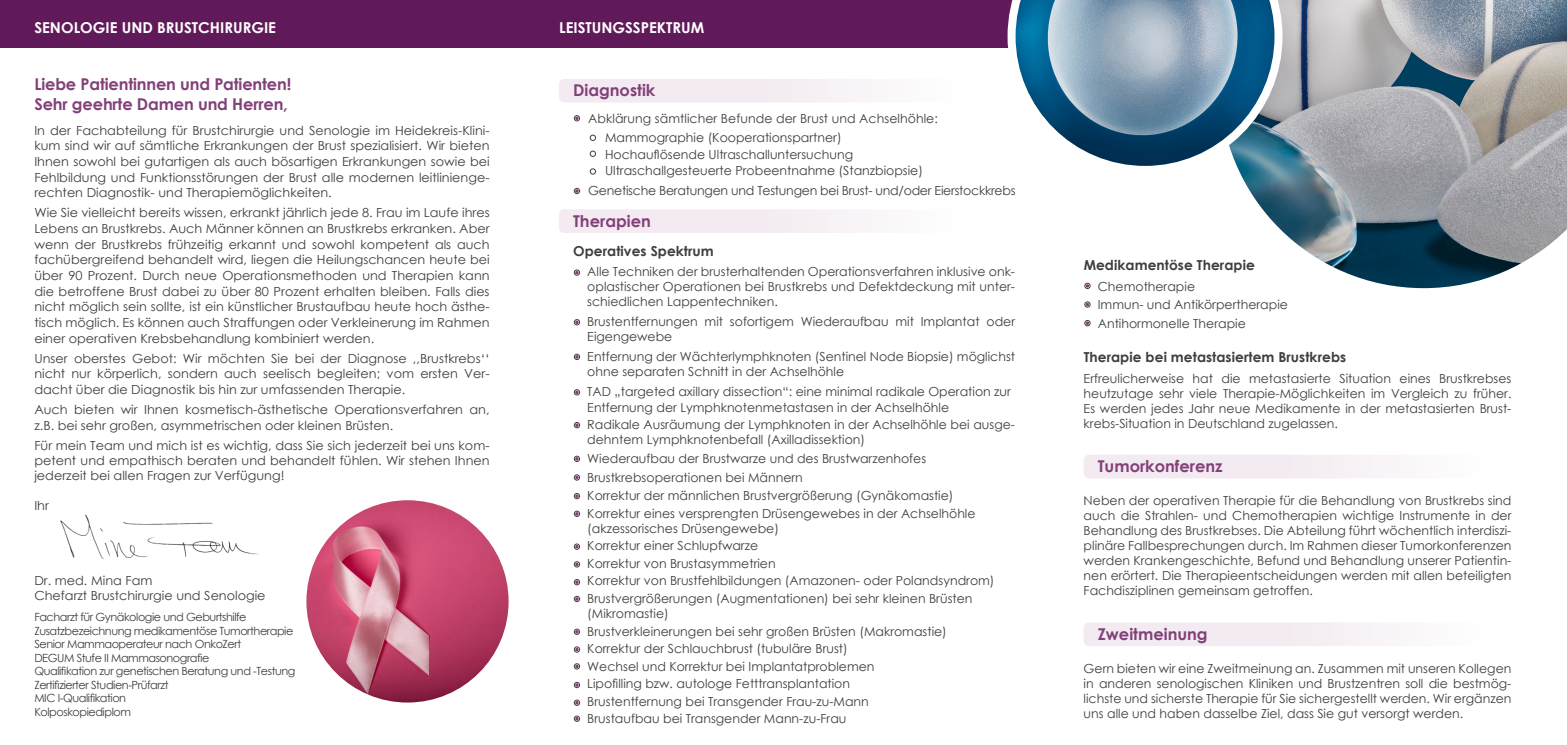
<style>
.page{position:relative;width:1567px;height:745px;background:#fff}
.page>*{position:absolute;margin:0;border:0;box-sizing:border-box;transform-origin:0 0}
.t1{font:700 16.25px "Century Gothic";letter-spacing:-.01em;color:#824079}
.t2{font:700 15px "Century Gothic";color:#fff}
.t3{font:700 13.75px "Century Gothic";letter-spacing:.005em;color:#3e3e3f}
.t4{font:12.5px/15px "Century Gothic";color:#3e3e3f;text-align:justify}
.t5{font:12.5px "Century Gothic";letter-spacing:-.02em;color:#3e3e3f}
.t6{font:11.25px "Century Gothic";letter-spacing:-.04em;color:#3e3e3f}
</style>
<div class="page">
<div style="left:0;top:0;width:1566px;height:48px;background:#611a59"></div>
<img style="left:307px;top:500px;width:201px;height:201px">
<div style="left:300px;top:493px;width:215px;height:215px;border:6px solid #fff;border-radius:50%"></div>
<img style="left:60px;top:514px;width:199px;height:46px">
<div style="left:559px;top:79px;width:300px;height:23px;background:#f3ebf1"></div>
<svg style="left:590px;top:135px;width:5px;height:6px"></svg>
<svg style="left:590px;top:151px;width:5px;height:5px"></svg>
<svg style="left:590px;top:168px;width:5px;height:6px"></svg>
<div style="left:559px;top:209px;width:300px;height:24px;background:#f3ebf1"></div>
<svg style="left:1084px;top:283px;width:6px;height:5px"></svg>
<svg style="left:1084px;top:301px;width:6px;height:6px"></svg>
<svg style="left:1084px;top:320px;width:6px;height:6px"></svg>
<div style="left:1084px;top:455px;width:299px;height:23px;background:#f3ebf1"></div>
<div style="left:1084px;top:622px;width:299px;height:23px;background:#f3ebf1"></div>
<svg style="left:1240px;top:0;width:326px;height:289px;background:#949ea5"></svg>
<svg style="left:1007px;top:0;width:275px;height:174px"></svg>
<svg style="left:574px;top:269px;width:6px;height:6px"></svg>
<svg style="left:574px;top:354px;width:6px;height:5px"></svg>
<svg style="left:574px;top:389px;width:6px;height:6px"></svg>
<svg style="left:574px;top:455px;width:6px;height:6px"></svg>
<svg style="left:574px;top:474px;width:6px;height:6px"></svg>
<svg style="left:574px;top:493px;width:6px;height:5px"></svg>
<svg style="left:574px;top:510px;width:6px;height:6px"></svg>
<svg style="left:574px;top:543px;width:6px;height:6px"></svg>
<svg style="left:574px;top:561px;width:6px;height:6px"></svg>
<svg style="left:574px;top:579px;width:6px;height:5px"></svg>
<svg style="left:574px;top:595px;width:6px;height:6px"></svg>
<svg style="left:574px;top:646px;width:6px;height:6px"></svg>
<svg style="left:574px;top:628px;width:6px;height:6px"></svg>
<svg style="left:574px;top:663px;width:6px;height:5px"></svg>
<svg style="left:574px;top:681px;width:6px;height:6px"></svg>
<svg style="left:574px;top:699px;width:6px;height:6px"></svg>
<svg style="left:574px;top:715px;width:6px;height:6px"></svg>
<svg style="left:574px;top:422px;width:6px;height:6px"></svg>
<svg style="left:574px;top:319px;width:6px;height:6px"></svg>
<svg style="left:574px;top:115px;width:6px;height:6px"></svg>
<svg style="left:574px;top:188px;width:6px;height:6px"></svg>
<p class="t2" style="left:34px;top:16px;width:243px">SENOLOGIE UND BRUSTCHIRURGIE</p>
<p class="t2" style="left:559px;top:16px;width:147px">LEISTUNGSSPEKTRUM</p>
<p class="t1" style="left:34px;top:72px;width:258px">Liebe Patientinnen und Patienten!</p>
<p class="t1" style="left:34px;top:91px;width:255px">Sehr geehrte Damen und Herren,</p>
<p class="t4" style="left:34px;top:122px;width:457px;line-height:15.6px">In der Fachabteilung für Brustchirurgie und Senologie im Heidekreis-Klini&shy;kum sind wir auf sämtliche Erkrankungen der Brust spezialisiert. Wir bieten Ihnen sowohl bei gutartigen als auch bösartigen Erkrankungen sowie bei Fehlbildung und Funktionsstörungen der Brust alle modernen leitlinienge&shy;rechten Diagnostik- und Therapiemöglichkeiten.</p>
<p class="t4" style="left:34px;top:205px;width:457px;line-height:15.6px">Wie Sie vielleicht bereits wissen, erkrankt jährlich jede 8. Frau im Laufe ihres Lebens an Brustkrebs. Auch Männer können an Brustkrebs erkranken. Aber wenn der Brustkrebs frühzeitig erkannt und sowohl kompetent als auch fachübergreifend behandelt wird, liegen die Heilungschancen heute bei über 90 Prozent. Durch neue Operationsmethoden und Therapien kann die betroffene Brust dabei zu über 80 Prozent erhalten bleiben. Falls dies nicht möglich sein sollte, ist ein künstlicher Brustaufbau heute hoch ästhe&shy;tisch möglich. Es können auch Straffungen oder Verkleinerung im Rahmen einer operativen Krebsbehandlung kombiniert werden.</p>
<p class="t4" style="left:34px;top:350px;width:457px;line-height:15.6px">Unser oberstes Gebot: Wir möchten Sie bei der Diagnose ,,Brustkrebs‘‘ nicht nur körperlich, sondern auch seelisch begleiten; vom ersten Ver&shy;dacht über die Diagnostik bis hin zur umfassenden Therapie.</p>
<p class="t4" style="left:34px;top:401px;width:457px;line-height:15.6px">Auch bieten wir Ihnen kosmetisch-ästhetische Operationsverfahren an, z.B. bei sehr großen, asymmetrischen oder kleinen Brüsten.</p>
<p class="t4" style="left:34px;top:437px;width:457px">Für mein Team und mich ist es wichtig, dass Sie sich jederzeit bei uns kom&shy;petent und empathisch beraten und behandelt fühlen. Wir stehen Ihnen jederzeit bei allen Fragen zur Verfügung!</p>
<p class="t4" style="left:34px;top:497px;width:16px">Ihr</p>
<p class="t4" style="left:34px;top:572px;width:120px">Dr. med. Mina Fam</p>
<p class="t4" style="left:34px;top:587px;width:233px">Chefarzt Brustchirurgie und Senologie</p>
<p class="t6" style="left:34px;top:609px;width:214px">Facharzt für Gynäkologie und Geburtshilfe</p>
<p class="t6" style="left:34px;top:622px;width:260px">Zusatzbezeichnung medikamentöse Tumortherapie</p>
<p class="t6" style="left:34px;top:636px;width:208px">Senior Mammaoperateur nach OnkoZert</p>
<p class="t6" style="left:34px;top:649px;width:177px">DEGUM Stufe II Mammasonografie</p>
<p class="t6" style="left:34px;top:663px;width:262px">Qualifikation zur genetischen Beratung und -Testung</p>
<p class="t6" style="left:34px;top:676px;width:136px">Zertifizierter Studien-Prüfarzt</p>
<p class="t6" style="left:34px;top:690px;width:93px">MIC I-Qualifikation</p>
<p class="t6" style="left:34px;top:703px;width:98px">Kolposkopiediplom</p>
<p class="t1" style="left:573px;top:78px;width:84px">Diagnostik</p>
<p class="t4" style="left:588px;top:111px;width:351px">Abklärung sämtlicher Befunde der Brust und Achselhöhle:</p>
<p class="t4" style="left:605px;top:130px;width:238px">Mammographie (Kooperationspartner)</p>
<p class="t4" style="left:605px;top:146px;width:250px">Hochauflösende Ultraschalluntersuchung</p>
<p class="t4" style="left:605px;top:163px;width:319px">Ultraschallgesteuerte Probeentnahme (Stanzbiopsie)</p>
<p class="t1" style="left:573px;top:208px;width:79px">Therapien</p>
<p class="t5" style="left:588px;top:181px;width:429px">Genetische Beratungen und Testungen bei Brust- und/oder Eierstockkrebs</p>
<p class="t3" style="left:573px;top:240px;width:142px">Operatives Spektrum</p>
<p class="t4" style="left:587px;top:264px;width:429px">Alle Techniken der brusterhaltenden Operationsverfahren inklusive onk&shy;oplastischer Operationen bei Brustkrebs und Defektdeckung mit unter&shy;schiedlichen Lappentechniken.</p>
<p class="t4" style="left:587px;top:314px;width:429px">Brustentfernungen mit sofortigem Wiederaufbau mit Implantat oder<br>Eigengewebe</p>
<p class="t4" style="left:587px;top:349px;width:429px">Entfernung der Wächterlymphknoten (Sentinel Node Biopsie) möglichst ohne separaten Schnitt in der Achselhöhle</p>
<p class="t4" style="left:587px;top:384px;width:425px">TAD „targeted axillary dissection“: eine minimal radikale Operation zur</p>
<p class="t4" style="left:587px;top:399px;width:363px">Entfernung der Lymphknotenmetastasen in der Achselhöhle</p>
<p class="t4" style="left:587px;top:416px;width:429px">Radikale Ausräumung der Lymphknoten in der Achselhöhle bei ausge&shy;dehntem Lymphknotenbefall (Axilladissektion)</p>
<p class="t4" style="left:587px;top:450px;width:340px">Wiederaufbau der Brustwarze und des Brustwarzenhofes</p>
<p class="t4" style="left:587px;top:469px;width:217px">Brustkrebsoperationen bei Männern</p>
<p class="t4" style="left:587px;top:488px;width:368px">Korrektur der männlichen Brustvergrößerung (Gynäkomastie)</p>
<p class="t4" style="left:587px;top:505px;width:390px">Korrektur eines versprengten Drüsengewebes in der Achselhöhle</p>
<p class="t4" style="left:587px;top:520px;width:193px">(akzessorisches Drüsengewebe)</p>
<p class="t4" style="left:587px;top:538px;width:172px">Korrektur einer Schlupfwarze</p>
<p class="t4" style="left:587px;top:555px;width:190px">Korrektur von Brustasymmetrien</p>
<p class="t4" style="left:587px;top:573px;width:409px">Korrektur von Brustfehlbildungen (Amazonen- oder Polandsyndrom)</p>
<p class="t4" style="left:587px;top:590px;width:387px">Brustvergrößerungen (Augmentationen) bei sehr kleinen Brüsten</p>
<p class="t4" style="left:587px;top:605px;width:83px">(Mikromastie)</p>
<p class="t4" style="left:587px;top:623px;width:361px">Brustverkleinerungen bei sehr großen Brüsten (Makromastie)</p>
<p class="t4" style="left:587px;top:640px;width:262px">Korrektur der Schlauchbrust (tubuläre Brust)</p>
<p class="t4" style="left:587px;top:658px;width:289px">Wechsel und Korrektur bei Implantatproblemen</p>
<p class="t4" style="left:587px;top:675px;width:264px">Lipofilling bzw. autologe Fetttransplantation</p>
<p class="t4" style="left:587px;top:693px;width:283px">Brustentfernung bei Transgender Frau-zu-Mann</p>
<p class="t4" style="left:587px;top:710px;width:261px">Brustaufbau bei Transgender Mann-zu-Frau</p>
<p class="t3" style="left:1083px;top:254px;width:173px">Medikamentöse Therapie</p>
<p class="t4" style="left:1097px;top:278px;width:99px">Chemotherapie</p>
<p class="t4" style="left:1097px;top:297px;width:192px">Immun- und Antikörpertherapie</p>
<p class="t4" style="left:1097px;top:315px;width:149px">Antihormonelle Therapie</p>
<p class="t3" style="left:1083px;top:347px;width:264px">Therapie bei metastasiertem Brustkrebs</p>
<p class="t4" style="left:1083px;top:370px;width:429px">Erfreulicherweise hat die metastasierte Situation eines Brustkrebses heutzutage sehr viele Therapie-Möglichkeiten im Vergleich zu früher.<br>Es werden jedes Jahr neue Medikamente in der metastasierten Brust&shy;krebs-Situation in Deutschland zugelassen.</p>
<p class="t1" style="left:1097px;top:454px;width:126px">Tumorkonferenz</p>
<p class="t4" style="left:1083px;top:492px;width:429px">Neben der operativen Therapie für die Behandlung von Brustkrebs sind auch die Strahlen- und Chemotherapien wichtige Instrumente in der Behandlung des Brustkrebses. Die Abteilung führt wöchentlich interdiszi&shy;plinäre Fallbesprechungen durch. Im Rahmen dieser Tumorkonferenzen werden Krankengeschichte, Befund und Behandlung unserer Patientin&shy;nen erörtert. Die Therapieentscheidungen werden mit allen beteiligten Fachdisziplinen gemeinsam getroffen.</p>
<p class="t1" style="left:1097px;top:621px;width:111px">Zweitmeinung</p>
<p class="t4" style="left:1083px;top:660px;width:429px">Gern bieten wir eine Zweitmeinung an. Zusammen mit unseren Kollegen in anderen senologischen Kliniken und Brustzentren soll die bestmög&shy;lichste und sicherste Therapie für Sie sichergestellt werden. Wir ergänzen uns alle und haben dasselbe Ziel, dass Sie gut versorgt werden.</p>
</div>
